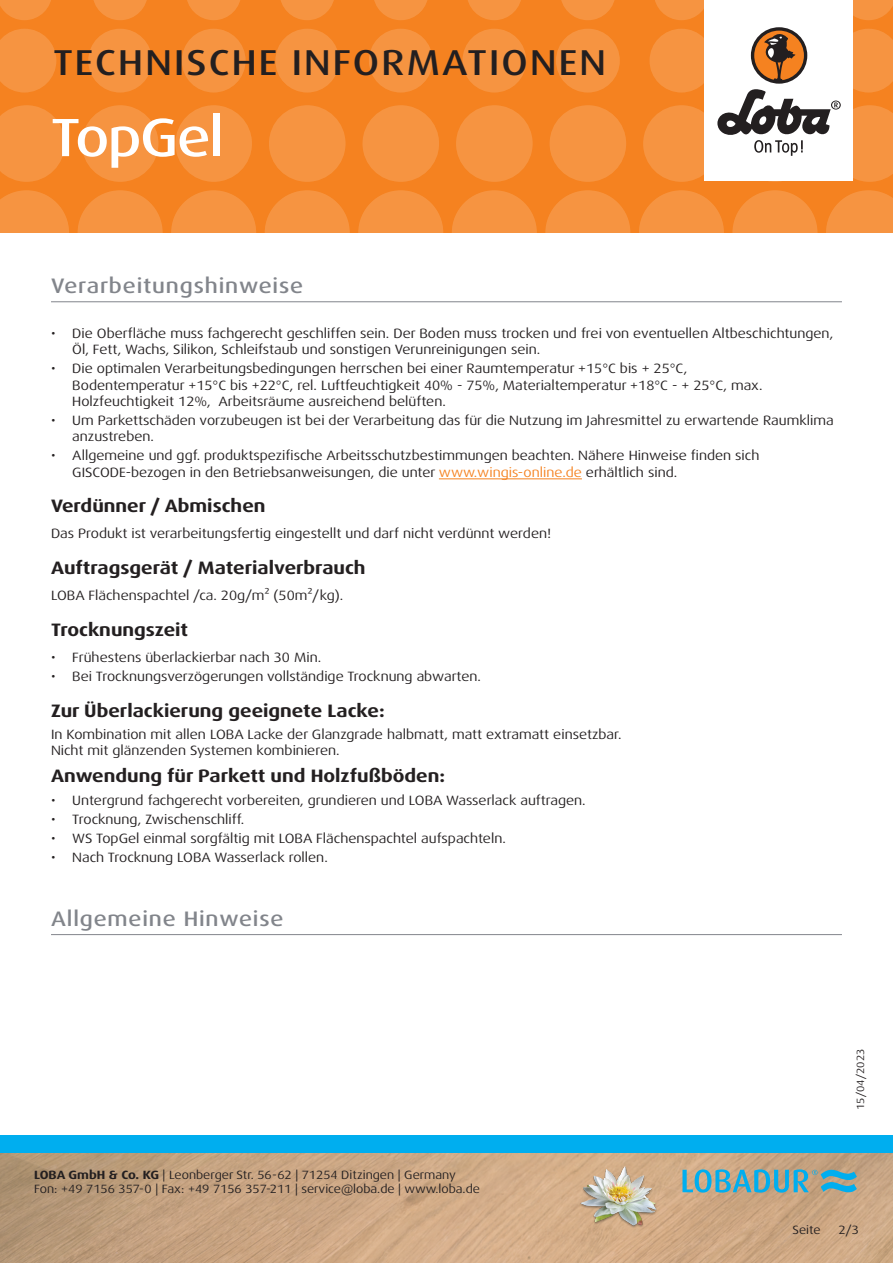
<style>
.page{position:relative;width:893px;height:1263px;background:#fff}
.page>*{position:absolute;margin:0;border:0;box-sizing:border-box;transform-origin:0 0}
.t1{font:500 expanded 54px "Dax Pro";letter-spacing:-.025em;color:#fff}
.t2{font:500 expanded 36px "Dax Pro";letter-spacing:.06em;color:#231f20}
.Titel_grau{font:500 expanded 21px "Dax Pro";letter-spacing:.04em;color:#82858b}
.t3{font:700 expanded 18px "Dax Pro";color:#231f20}
.Text{font:expanded 13.5px/16.2px "Dax Pro";color:#231f20}
.t4{font:expanded 12px/14.4px "Dax Pro";color:#231f20}
.t5{font:expanded 10.5px "Dax Pro";color:#231f20}
.s1{color:#f58220}
.s2{font-weight:700}
</style>
<div class="page">
<div style="left:0;top:0;width:893px;height:233px;background:#f58220"></div>
<svg style="left:0;top:190px;width:69px;height:43px"></svg>
<svg style="left:78px;top:190px;width:85px;height:85px;fill:#f69441"></svg>
<svg style="left:171px;top:190px;width:85px;height:85px;fill:#f69441"></svg>
<svg style="left:265px;top:190px;width:85px;height:85px;fill:#f69441"></svg>
<svg style="left:358px;top:190px;width:85px;height:85px;fill:#f69441"></svg>
<svg style="left:545px;top:190px;width:85px;height:85px;fill:#f69441"></svg>
<svg style="left:452px;top:190px;width:85px;height:85px;fill:#f69441"></svg>
<svg style="left:732px;top:190px;width:85px;height:85px;fill:#f69441"></svg>
<svg style="left:639px;top:190px;width:85px;height:85px;fill:#f69441"></svg>
<svg style="left:826px;top:190px;width:67px;height:43px"></svg>
<svg style="left:0;top:105px;width:65px;height:77px"></svg>
<svg style="left:82px;top:105px;width:76px;height:77px"></svg>
<svg style="left:175px;top:105px;width:77px;height:77px"></svg>
<svg style="left:269px;top:105px;width:76px;height:77px"></svg>
<svg style="left:456px;top:105px;width:77px;height:77px"></svg>
<svg style="left:362px;top:105px;width:77px;height:77px"></svg>
<svg style="left:550px;top:105px;width:76px;height:77px"></svg>
<svg style="left:0;top:29px;width:56px;height:63px"></svg>
<svg style="left:182px;top:29px;width:64px;height:63px"></svg>
<svg style="left:88px;top:29px;width:64px;height:63px"></svg>
<svg style="left:275px;top:29px;width:64px;height:63px"></svg>
<svg style="left:462px;top:29px;width:64px;height:63px"></svg>
<svg style="left:369px;top:29px;width:64px;height:63px"></svg>
<svg style="left:556px;top:29px;width:64px;height:63px"></svg>
<svg style="left:0;top:0;width:51px;height:20px"></svg>
<svg style="left:187px;top:0;width:53px;height:20px"></svg>
<svg style="left:468px;top:0;width:53px;height:20px"></svg>
<svg style="left:655px;top:0;width:49px;height:20px"></svg>
<svg style="left:93px;top:0;width:54px;height:20px"></svg>
<svg style="left:374px;top:0;width:54px;height:20px"></svg>
<svg style="left:281px;top:0;width:53px;height:20px"></svg>
<svg style="left:561px;top:0;width:54px;height:20px"></svg>
<svg style="left:853px;top:0;width:40px;height:20px"></svg>
<img style="left:0;top:1152px;width:893px;height:111px">
<div style="left:0;top:1135px;width:893px;height:17px;background:#00aeef"></div>
<div style="left:704px;top:0;width:149px;height:181px;background:#fff"></div>
<svg style="left:643px;top:29px;width:250px;height:153px"></svg>
<img style="left:578px;top:1161px;width:82px;height:81px">
<svg style="left:682px;top:1169px;width:175px;height:24px;background:#75a8ae"></svg>
<hr style="left:51px;top:934px;width:791px;height:1px;background:#82858b">
<hr style="left:51px;top:301px;width:791px;height:1px;background:#82858b">
<hr style="left:439px;top:478px;width:143px;height:1px;background:#f58220">
<h2 class="t2" style="left:53px;top:40px;width:554px">TECHNISCHE INFORMATIONEN</h2>
<p class="t1" style="left:51px;top:103px;width:174px">TopGel</p>
<p class="Titel_grau" style="left:51px;top:272px;width:254px">Verarbeitungshinweise</p>
<p class="Text" style="left:72px;top:325px;width:762px;text-indent:-21px">• Die Oberfläche muss fachgerecht geschliffen sein. Der Boden muss trocken und frei von eventuellen Altbeschichtungen,<br>Öl, Fett, Wachs, Silikon, Schleifstaub und sonstigen Verunreinigungen sein.</p>
<p class="Text" style="left:72px;top:361px;width:692px;text-indent:-21px">• Die optimalen Verarbeitungsbedingungen herrschen bei einer Raumtemperatur +15°C bis + 25°C,<br>Bodentemperatur +15°C bis +22°C, rel. Luftfeuchtigkeit 40% - 75%, Materialtemperatur +18°C - + 25°C, max.<br>Holzfeuchtigkeit 12%, Arbeitsräume ausreichend belüften.</p>
<p class="Text" style="left:72px;top:412px;width:763px;text-indent:-21px">• Um Parkettschäden vorzubeugen ist bei der Verarbeitung das für die Nutzung im Jahresmittel zu erwartende Raumklima anzustreben.</p>
<p class="Text" style="left:72px;top:448px;width:689px;text-indent:-21px">• Allgemeine und ggf. produktspezifische Arbeitsschutzbestimmungen beachten. Nähere Hinweise finden sich<br>GISCODE-bezogen in den Betriebsanweisungen, die unter <span class="s1">www.wingis-online.de</span> erhältlich sind.</p>
<p class="t3" style="left:51px;top:494px;width:216px">Verdünner / Abmischen</p>
<p class="Text" style="left:51px;top:526px;width:501px">Das Produkt ist verarbeitungsfertig eingestellt und darf nicht verdünnt werden!</p>
<p class="t3" style="left:51px;top:556px;width:316px">Auftragsgerät / Materialverbrauch</p>
<p class="Text" style="left:51px;top:588px;width:294px">LOBA Flächenspachtel /ca. 20g/m² (50m²/kg).</p>
<p class="t3" style="left:51px;top:618px;width:139px">Trocknungszeit</p>
<p class="Text" style="left:51px;top:649px;width:272px">• Frühestens überlackierbar nach 30 Min.</p>
<p class="Text" style="left:51px;top:669px;width:432px">• Bei Trocknungsverzögerungen vollständige Trocknung abwarten.</p>
<p class="t3" style="left:51px;top:699px;width:335px">Zur Überlackierung geeignete Lacke:</p>
<p class="Text" style="left:51px;top:727px;width:572px">In Kombination mit allen LOBA Lacke der Glanzgrade halbmatt, matt extramatt einsetzbar.</p>
<p class="Text" style="left:51px;top:743px;width:290px">Nicht mit glänzenden Systemen kombinieren.</p>
<p class="t3" style="left:51px;top:764px;width:396px">Anwendung für Parkett und Holzfußböden:</p>
<p class="Text" style="left:51px;top:792px;width:536px">• Untergrund fachgerecht vorbereiten, grundieren und LOBA Wasserlack auftragen.</p>
<p class="Text" style="left:51px;top:811px;width:195px">• Trocknung, Zwischenschliff.</p>
<p class="Text" style="left:51px;top:831px;width:456px">• WS TopGel einmal sorgfältig mit LOBA Flächenspachtel aufspachteln.</p>
<p class="Text" style="left:51px;top:850px;width:278px">• Nach Trocknung LOBA Wasserlack rollen.</p>
<p class="Titel_grau" style="left:51px;top:905px;width:234px">Allgemeine Hinweise</p>
<p class="t4" style="left:34px;top:1167px;width:447px"><span class="s2">LOBA GmbH &amp; Co. KG</span> | Leonberger Str. 56-62 | 71254 Ditzingen | Germany<br>Fon: +49 7156 357-0 | Fax: +49 7156 357-211 | service@loba.de | www.loba.de</p>
<p class="t5" style="left:854px;top:1110px;width:63px;rotate:-90deg">15/04/2023</p>
<p class="t4" style="left:792px;top:1223px;width:30px">Seite</p>
<p class="t4" style="left:838px;top:1223px;width:22px">2/3</p>
</div>
